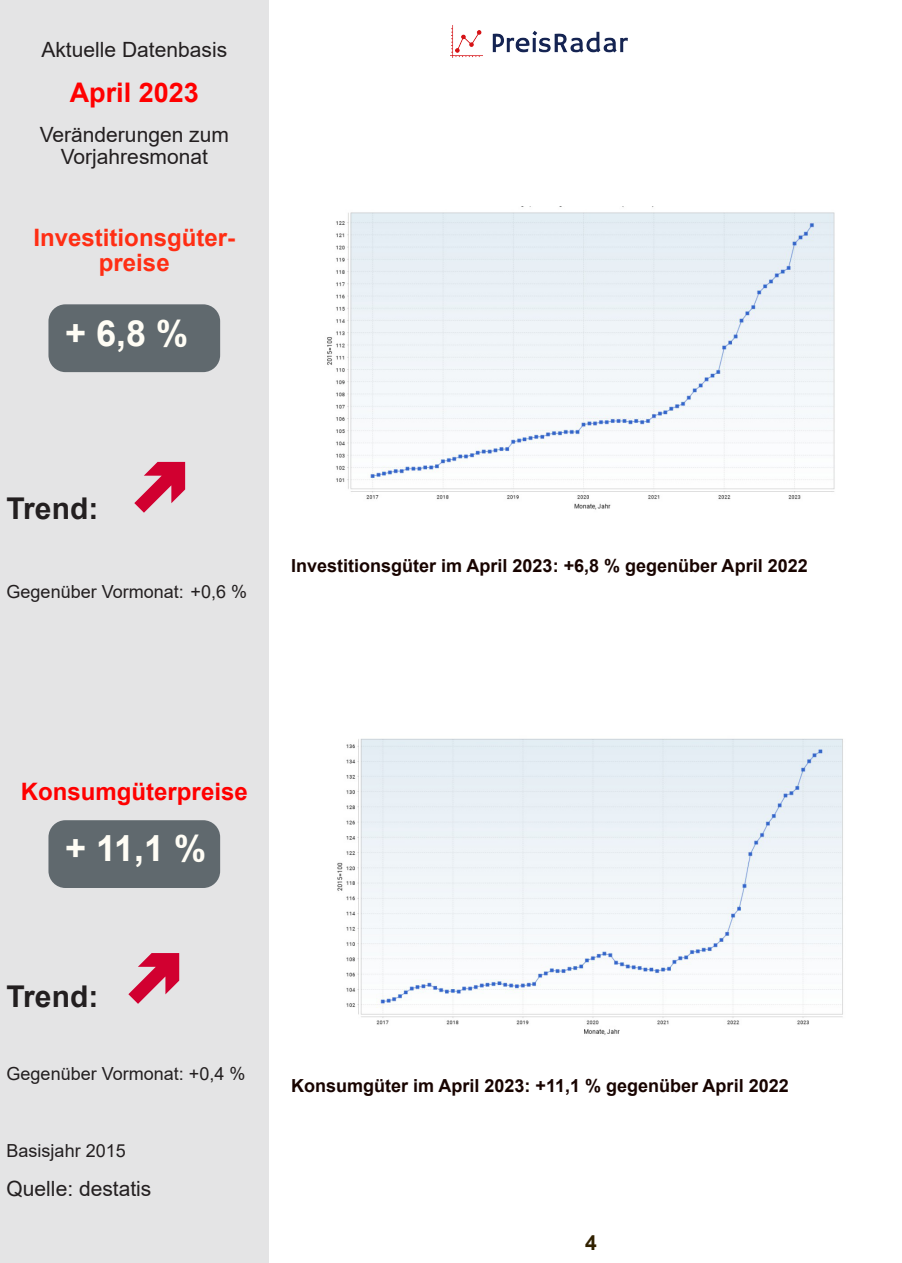
<style>
.page{position:relative;width:902px;height:1263px;background:#fff}
.page>*{position:absolute;margin:0;border:0;box-sizing:border-box;transform-origin:0 0}
.t1{font:700 36px "Arial";color:#fffdf5}
.t2{font:700 30px "Arial";color:#231f20}
.t3{font:700 27px "Arial";color:#f00}
.t4{font:700 24px/24.8px "Arial";color:#ff2e14;text-align:center}
.t5{font:700 24px "Arial";color:#f00}
.t6{font:21px/21.8px "Arial";color:#231f20;text-align:center}
.t7{font:700 21px "Arial";color:#312100}
.t8{font:700 18px "Arial";color:#180400}
.t9{font:18px "Arial";color:#231f20}
</style>
<div class="page">
<img style="left:451px;top:25px;width:176px;height:33px">
<div style="left:0;top:0;width:268px;height:1263px;background:#e4e4e5"></div>
<div style="left:48px;top:304px;width:172px;height:68px;background:#60696e;border-radius:17px"></div>
<div style="left:48px;top:820px;width:172px;height:68px;background:#60696e;border-radius:17px"></div>
<img style="left:327px;top:212px;width:508px;height:298px">
<img style="left:337px;top:738px;width:506px;height:297px">
<svg style="left:128px;top:953px;width:51px;height:51px"></svg>
<svg style="left:134px;top:462px;width:51px;height:51px"></svg>
<p class="t6" style="left:41px;top:40px;width:187px">Aktuelle Datenbasis</p>
<h3 class="t3" style="left:70px;top:83px;width:131px">April 2023</h3>
<p class="t6" style="left:40px;top:126px;width:191px">Veränderungen zum<br>Vorjahresmonat</p>
<h3 class="t4" style="left:34px;top:228px;width:203px">Investitionsgüter&shy;preise</h3>
<h1 class="t1" style="left:65px;top:320px;width:125px">+ 6,8 %</h1>
<h2 class="t2" style="left:7px;top:497px;width:93px">Trend:</h2>
<p class="t9" style="left:7px;top:585px;width:242px">Gegenüber Vormonat: +0,6 %</p>
<p class="t8" style="left:291px;top:558px;width:518px">Investitionsgüter im April 2023: +6,8 % gegenüber April 2022</p>
<h3 class="t5" style="left:21px;top:782px;width:228px">Konsumgüterpreise</h3>
<h1 class="t1" style="left:65px;top:835px;width:143px">+ 11,1 %</h1>
<h2 class="t2" style="left:7px;top:985px;width:93px">Trend:</h2>
<p class="t9" style="left:7px;top:1067px;width:240px">Gegenüber Vormonat: +0,4 %</p>
<p class="t9" style="left:7px;top:1143px;width:121px">Basisjahr 2015</p>
<p class="t6" style="left:7px;top:1180px;width:146px">Quelle: destatis</p>
<p class="t8" style="left:291px;top:1079px;width:499px">Konsumgüter im April 2023: +11,1 % gegenüber April 2022</p>
<p class="t7" style="left:585px;top:1235px;width:13px">4</p>
</div>
